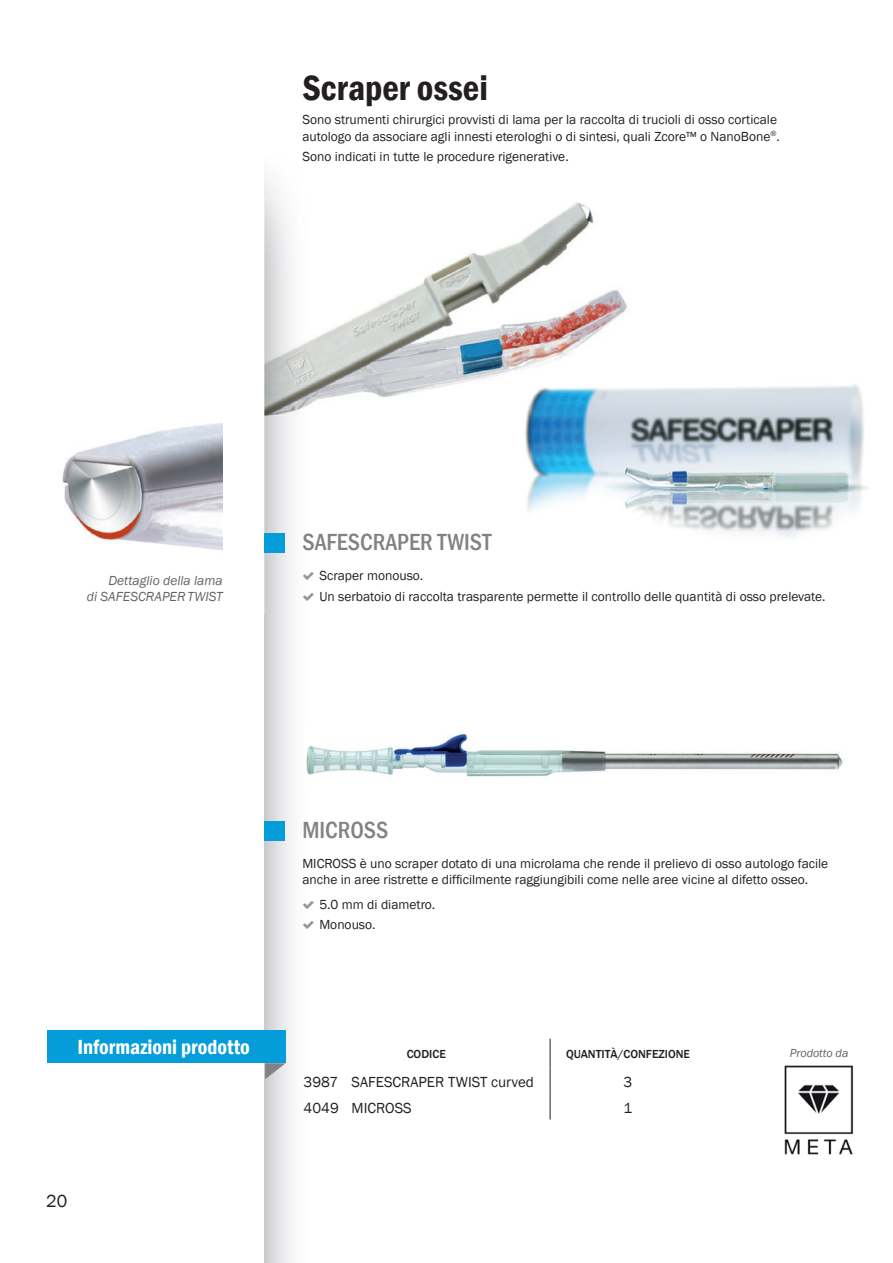
<style>
.page{position:relative;width:893px;height:1263px;background:#fff}
.page>*{position:absolute;margin:0;border:0;box-sizing:border-box;transform-origin:0 0}
.t1{font:600 condensed 36px "Franklin Gothic";color:#231f20}
.t2{font:500 condensed 24px "Franklin Gothic";color:#808285}
.t3{font:600 condensed 21px "Franklin Gothic";color:#fff}
.t4{font:18px "Franklin Gothic";color:#231f20}
.t5{font:15px "Franklin Gothic";color:#231f20}
.t6{font:13.5px/16.2px "Franklin Gothic";color:#231f20}
.t7{font:italic 13.5px/16.2px "Franklin Gothic";color:#636366;text-align:right}
.t8{font:500 12px "Franklin Gothic";color:#231f20}
.t9{font:italic 12px "Franklin Gothic";color:#636366}
</style>
<div class="page">
<img style="left:526px;top:384px;width:342px;height:153px">
<img style="left:264px;top:616px;width:36px;height:324px">
<img style="left:264px;top:416px;width:262px;height:200px">
<img style="left:525px;top:545px;width:1px;height:71px">
<img style="left:264px;top:196px;width:369px;height:220px">
<svg style="left:265px;top:1063px;width:21px;height:16px"></svg>
<div style="left:47px;top:1030px;width:239px;height:33px;background:#059dd9"></div>
<svg style="left:550px;top:1039px;width:1px;height:80px"></svg>
<img style="left:306px;top:734px;width:537px;height:43px">
<div style="left:264px;top:534px;width:21px;height:19px;background:#059dd9"></div>
<div style="left:264px;top:821px;width:21px;height:19px;background:#059dd9"></div>
<img style="left:62px;top:423px;width:161px;height:127px">
<img style="left:784px;top:1065px;width:70px;height:90px">
<svg style="left:303px;top:572px;width:11px;height:8px"></svg>
<svg style="left:303px;top:593px;width:11px;height:8px"></svg>
<h1 class="t1" style="left:302px;top:64px;width:187px">Scraper ossei</h1>
<p class="t6" style="left:302px;top:112px;width:479px">Sono strumenti chirurgici provvisti di lama per la raccolta di trucioli di osso corticale autologo da associare agli innesti eterologhi o di sintesi, quali Zcore™ o NanoBone<sup>®</sup>.</p>
<p class="t6" style="left:302px;top:149px;width:268px">Sono indicati in tutte le procedure rigenerative.</p>
<p class="t7" style="left:87px;top:572px;width:137px">Dettaglio della lama<br>di SAFESCRAPERTWIST</p>
<h2 class="t2" style="left:302px;top:527px;width:191px">SAFESCRAPER TWIST</h2>
<p class="t6" style="left:319px;top:566px;width:508px;line-height:20.4px">Scraper monouso.<br>Un serbatoio di raccolta trasparente permette il controllo delle quantità di osso prelevate.</p>
<h3 class="t3" style="left:77px;top:1033px;width:174px">Informazioni prodotto</h3>
<h3 class="t4" style="left:46px;top:1190px;width:23px">20</h3>
<h2 class="t2" style="left:302px;top:814px;width:88px">MICROSS</h2>
<p class="t6" style="left:302px;top:855px;width:527px">MICROSS è uno scraper dotato di una microlama che rende il prelievo di osso autologo facile anche in aree ristrette e difficilmente raggiungibili come nelle aree vicine al difetto osseo.</p>
<p class="t6" style="left:319px;top:894px;width:117px;line-height:20.4px">5.0 mm di diametro.<br>Monouso.</p>
<p class="t8" style="left:407px;top:1047px;width:41px">CODICE</p>
<p class="t8" style="left:566px;top:1047px;width:126px">QUANTITÀ/CONFEZIONE</p>
<p class="t5" style="left:304px;top:1073px;width:232px">3987 SAFESCRAPER TWIST curved</p>
<p class="t5" style="left:624px;top:1073px;width:10px">3</p>
<p class="t5" style="left:304px;top:1098px;width:110px">4049 MICROSS</p>
<p class="t5" style="left:624px;top:1098px;width:10px">1</p>
<p class="t9" style="left:790px;top:1045px;width:60px">Prodotto da</p>
</div>
